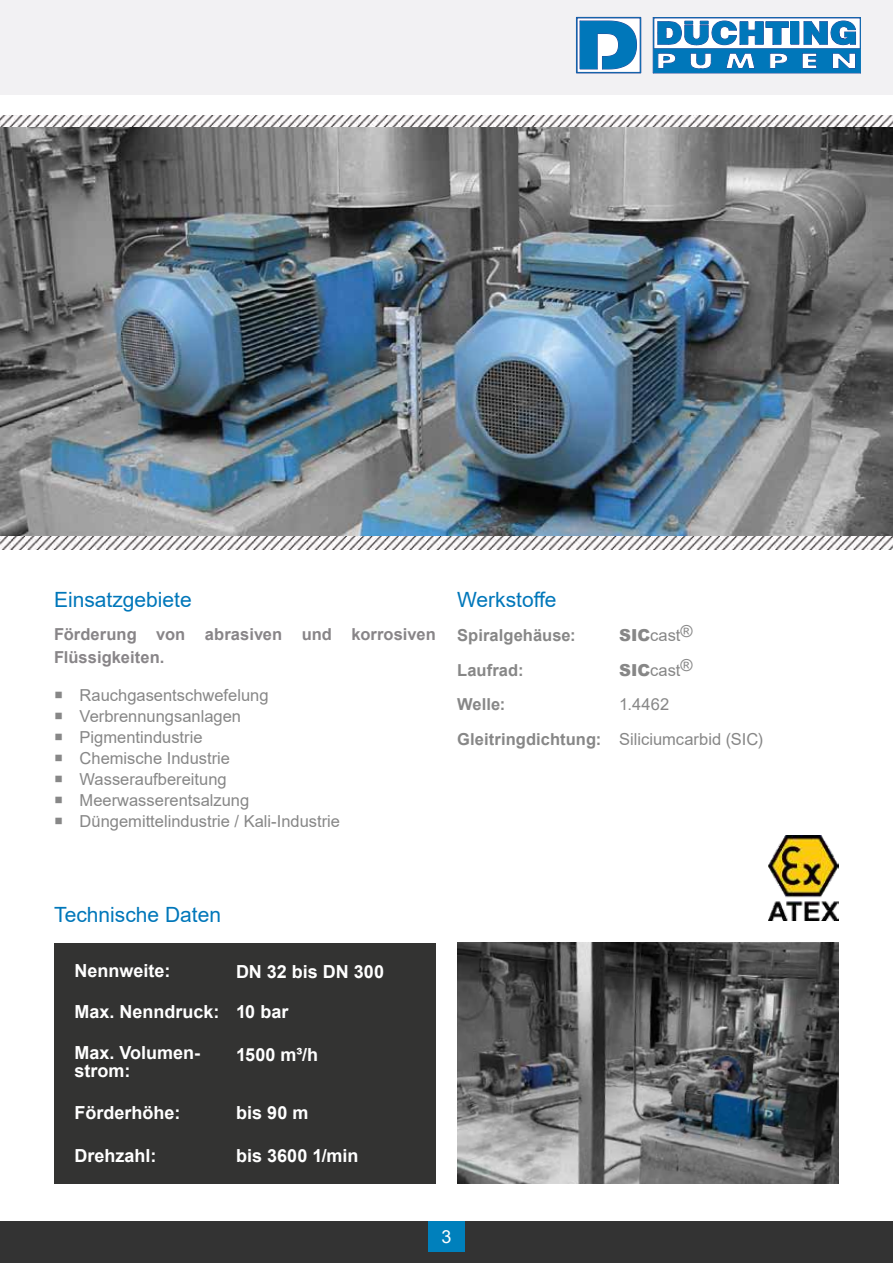
<style>
.page{position:relative;width:893px;height:1263px;background:#fff}
.page>*{position:absolute;margin:0;border:0;box-sizing:border-box;transform-origin:0 0}
.t1{font:21px "Arial";color:#0077ba}
.t2{font:700 18px/18px "Arial";color:#fff}
.t3{font:18px "Arial";color:#fff}
.t4{font:16.5px/21px "Arial";color:#878787}
.t5{font:700 16.5px/22.5px "Arial";letter-spacing:.005em;color:#888588}
.t6{font:700 16.5px "Arial";letter-spacing:.005em;color:#878787}
.s1{font-weight:900}
.s2{font-weight:700}
</style>
<div class="page">
<div style="left:0;top:0;width:893px;height:95px;background:#f2f1f3"></div>
<hr style="left:653px;top:73px;width:208px;height:1px;background:#284898">
<hr style="left:861px;top:17px;width:1px;height:56px;background:#284898">
<svg style="left:576px;top:17px;width:65px;height:56px"></svg>
<svg style="left:653px;top:17px;width:208px;height:56px"></svg>
<div style="left:0;top:1221px;width:893px;height:42px;background:#333"></div>
<div style="left:428px;top:1221px;width:37px;height:31px;background:#0080bc"></div>
<img style="left:0;top:115px;width:893px;height:434px">
<div style="left:54px;top:943px;width:382px;height:241px;background:#333332"></div>
<img style="left:457px;top:943px;width:382px;height:241px">
<img style="left:0;top:128px;width:893px;height:407px">
<img style="left:768px;top:836px;width:71px;height:85px">
<p class="t1" style="left:54px;top:585px;width:139px">Einsatzgebiete</p>
<p class="t5" style="left:54px;top:623px;width:383px">Förderung von abrasiven und korrosiven<br>Flüssigkeiten.</p>
<p class="t4" style="left:80px;top:684px;width:262px">Rauchgasentschwefelung<br>Verbrennungsanlagen<br>Pigmentindustrie<br>Chemische Industrie<br>Wasseraufbereitung<br>Meerwasserentsalzung<br>Düngemittelindustrie / Kali-Industrie</p>
<p class="t1" style="left:457px;top:585px;width:101px">Werkstoffe</p>
<p class="t6" style="left:457px;top:624px;width:120px">Spiralgehäuse:</p>
<p class="t4" style="left:619px;top:625px;width:75px"><span class="s1">SIC</span>cast®</p>
<p class="t6" style="left:457px;top:658px;width:68px">Laufrad:</p>
<p class="t4" style="left:619px;top:659px;width:75px"><span class="s1">SIC</span>cast®</p>
<p class="t6" style="left:457px;top:693px;width:50px">Welle:</p>
<p class="t4" style="left:457px;top:687px;width:307px;line-height:34.5px;text-indent:162px">1.4462<br><span class="s2">Gleitringdichtung:</span> Siliciumcarbid (SIC)</p>
<p class="t1" style="left:54px;top:900px;width:168px">Technische Daten</p>
<p class="t2" style="left:74px;top:962px;width:98px">Nennweite:</p>
<p class="t2" style="left:74px;top:1003px;width:147px">Max. Nenndruck:</p>
<p class="t2" style="left:74px;top:1044px;width:127px">Max. Volumen&shy;strom:</p>
<p class="t2" style="left:74px;top:1104px;width:108px">Förderhöhe:</p>
<p class="t2" style="left:74px;top:1146px;width:84px">Drehzahl:</p>
<p class="t2" style="left:236px;top:963px;width:150px">DN 32 bis DN 300</p>
<p class="t2" style="left:236px;top:1003px;width:54px">10 bar</p>
<p class="t2" style="left:236px;top:1045px;width:84px">1500 m³/h</p>
<p class="t2" style="left:236px;top:1104px;width:74px">bis 90 m</p>
<p class="t2" style="left:236px;top:1146px;width:124px">bis 3600 1/min</p>
<p class="t3" style="left:441px;top:1225px;width:12px">3</p>
</div>
